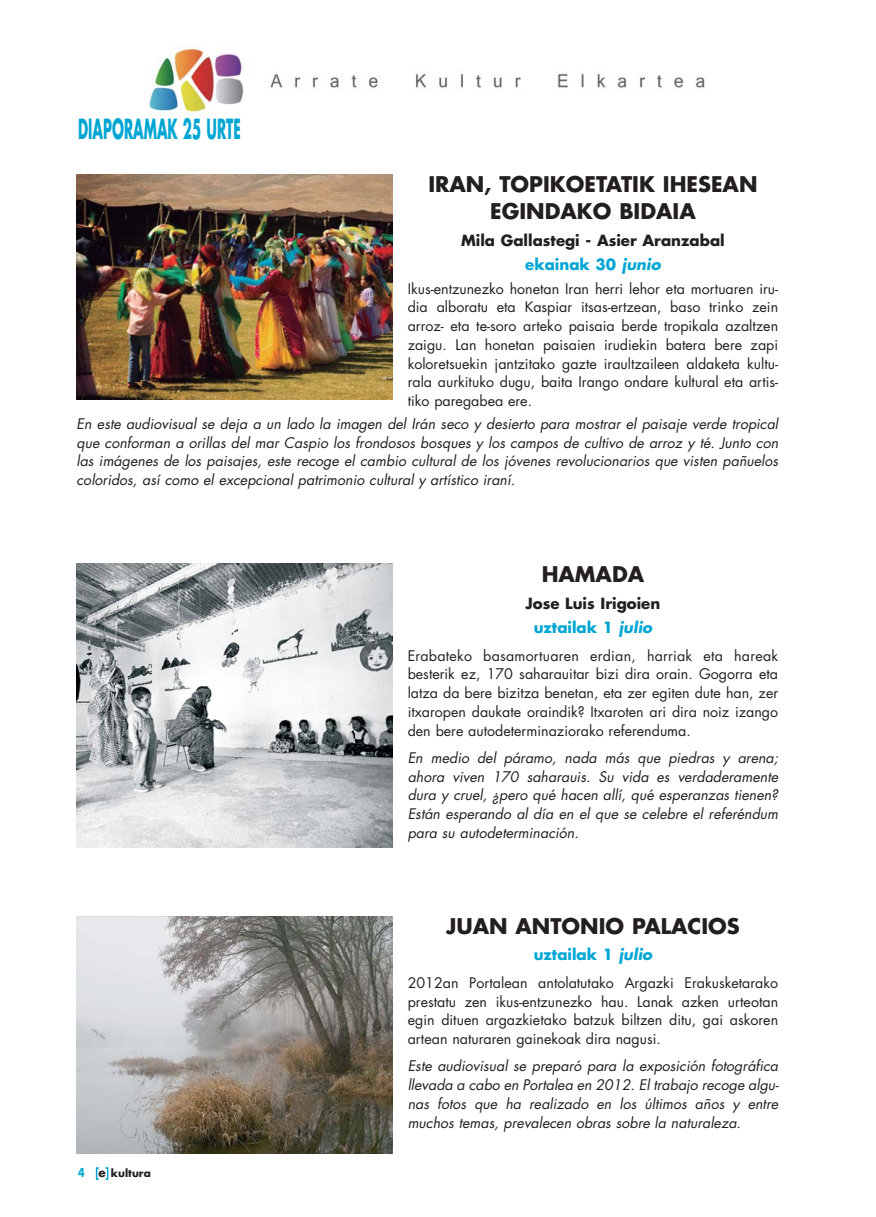
<style>
.page{position:relative;width:876px;height:1217px;background:#fff}
.page>*{position:absolute;margin:0;border:0;box-sizing:border-box;transform-origin:0 0}
.t1{font:700 27px "Futura";color:#00a6d3;scale:.5 1}
.t2{font:700 21px/27.6px "Futura";color:#231f20;text-align:center}
.t3{font:700 15px/24px "Futura";color:#231f20;text-align:center}
.t4{font:700 15px "Futura";color:#00a6d3}
.t5{font:14.25px/18.8px "Futura";color:#231f20;text-align:justify}
.t6{font:italic 14.25px/18.8px "Futura";color:#231f20;text-align:justify}
.t7{font:700 10.5px "Futura";color:#231f20}
.s1{color:#00a6d3}
.s2{font-style:italic;color:#00a6d3}
.s3{font-size:12px;color:#00a6d3}
.s4{font-size:12px}
.s5{font-style:italic}
</style>
<div class="page">
<img style="left:77px;top:916px;width:316px;height:236px">
<svg style="left:96px;top:1167px;width:3px;height:12px"></svg>
<svg style="left:105px;top:1167px;width:3px;height:12px"></svg>
<img style="left:146px;top:48px;width:559px;height:65px">
<img style="left:77px;top:174px;width:316px;height:225px">
<img style="left:77px;top:563px;width:316px;height:284px">
<h1 class="t1" style="left:78px;top:117px;width:327px">DIAPORAMAK 25 URTE</h1>
<h2 class="t2" style="left:428px;top:172px;width:331px">IRAN, TOPIKOETATIK IHESEAN<br>EGINDAKO BIDAIA</h2>
<p class="t3" style="left:461px;top:230px;width:265px">Mila Gallastegi - Asier Aranzabal <span class="s1">ekainak 30</span> <span class="s2">junio</span></p>
<p class="t5" style="left:408px;top:280px;width:372px">Ikus-entzunezko honetan Iran herri lehor eta mortuaren iru&shy;dia alboratu eta Kaspiar itsas-ertzean, baso trinko zein arroz- eta te-soro arteko paisaia berde tropikala azaltzen zaigu. Lan honetan paisaien irudiekin batera bere zapi koloretsuekin jantzitako gazte iraultzaileen aldaketa kultu&shy;rala aurkituko dugu, baita Irango ondare kultural eta artis&shy;tiko paregabea ere.</p>
<p class="t6" style="left:77px;top:415px;width:706px">En este audiovisual se deja a un lado la imagen del Irán seco y desierto para mostrar el paisaje verde tropical que conforman a orillas del mar Caspio los frondosos bosques y los campos de cultivo de arroz y té. Junto con las imágenes de los paisajes, este recoge el cambio cultural de los jóvenes revolucionarios que visten pañuelos coloridos, así como el excepcional patrimonio cultural y artístico iraní.</p>
<h2 class="t2" style="left:542px;top:562px;width:104px">HAMADA</h2>
<p class="t3" style="left:525px;top:592px;width:136px">Jose Luis Irigoien <span class="s1">uztailak 1</span> <span class="s2">julio</span></p>
<p class="t5" style="left:408px;top:647px;width:372px">Erabateko basamortuaren erdian, harriak eta hareak besterik ez, 170 saharauitar bizi dira orain. Gogorra eta latza da bere bizitza benetan, eta zer egiten dute han, zer itxaropen daukate oraindik? Itxaroten ari dira noiz izango den bere autodeterminaziorako referenduma.</p>
<p class="t6" style="left:408px;top:749px;width:374px">En medio del páramo, nada más que piedras y arena; ahora viven 170 saharauis. Su vida es verdaderamente dura y cruel, ¿pero qué hacen allí, qué esperanzas tienen?<br>Están esperando al día en el que se celebre el referéndum para su autodeterminación.</p>
<p class="t7" style="left:78px;top:1167px;width:74px"><span class="s3">4</span> <span class="s4">e</span> kultura</p>
<h2 class="t2" style="left:446px;top:913px;width:295px">JUAN ANTONIO PALACIOS</h2>
<p class="t4" style="left:534px;top:947px;width:123px">uztailak 1 <span class="s5">julio</span></p>
<p class="t5" style="left:408px;top:974px;width:372px">2012an Portalean antolatutako Argazki Erakusketarako prestatu zen ikus-entzunezko hau. Lanak azken urteotan egin dituen argazkietako batzuk biltzen ditu, gai askoren artean naturaren gainekoak dira nagusi.</p>
<p class="t6" style="left:408px;top:1057px;width:374px">Este audiovisual se preparó para la exposición fotográfica llevada a cabo en Portalea en 2012. El trabajo recoge algu&shy;nas fotos que ha realizado en los últimos años y entre muchos temas, prevalecen obras sobre la naturaleza.</p>
</div>
